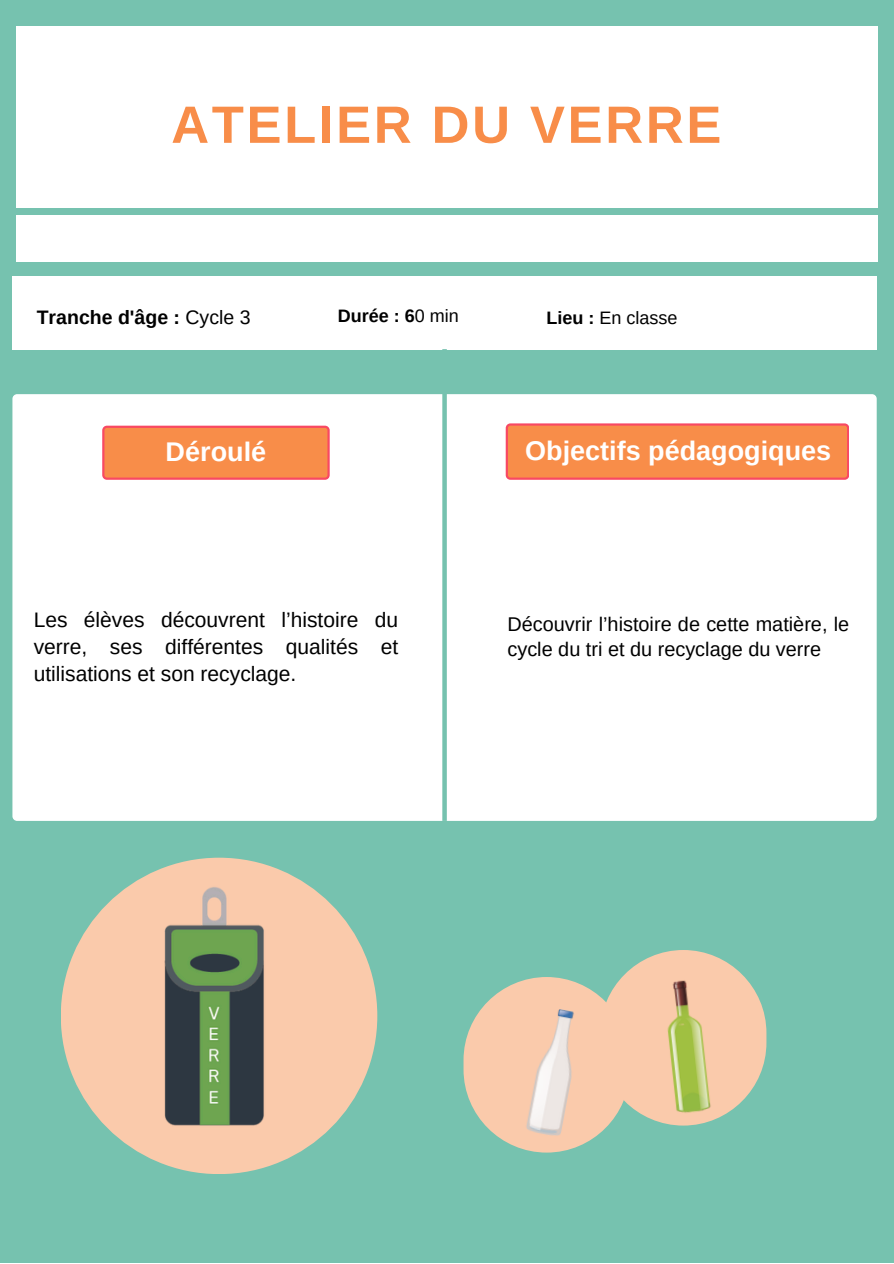
<style>
.page{position:relative;width:894px;height:1264px;background:#fff}
.page>*{position:absolute;margin:0;border:0;box-sizing:border-box;transform-origin:0 0}
.t1{font:700 52.5px "Arimo";letter-spacing:.05em;color:#f88d49}
.t2{font:700 27px "Arimo";color:#fff}
.t3{font:21px/27px "Arimo";color:#000;text-align:justify}
.t4{font:19.8px/24.8px "Arimo";color:#000}
.t5{font:700 19.5px "Arimo";color:#000}
.t6{font:18px "Arimo";color:#000}
.t7{font:700 18px "Arimo";color:#000}
.s1{font-weight:400}
.s2{font-weight:700}
</style>
<div class="page">
<div style="left:0;top:0;width:893px;height:1262px;background:#76c2af"></div>
<div style="left:16px;top:26px;width:861px;height:235px;background:#fff"></div>
<div style="left:0;top:209px;width:893px;height:6px;background:#76c2af"></div>
<div style="left:12px;top:276px;width:864px;height:73px;background:#fff"></div>
<div style="left:12px;top:394px;width:864px;height:427px;background:#fff"></div>
<div style="left:471px;top:414px;width:357px;height:385px;background:#fff"></div>
<svg style="left:102px;top:425px;width:227px;height:55px"></svg>
<svg style="left:505px;top:423px;width:343px;height:57px"></svg>
<svg style="left:442px;top:349px;width:4px;height:472px"></svg>
<img style="left:728px;top:963px;width:39px;height:150px">
<img style="left:463px;top:950px;width:265px;height:203px">
<div style="left:61px;top:857px;width:316px;height:317px;background:#facaab;border-radius:50%"></div>
<img style="left:84px;top:872px;width:264px;height:284px">
<h2 class="t1" style="left:171px;top:95px;width:551px">ATELIER DU VERRE</h2>
<h3 class="t5" style="left:37px;top:306px;width:215px">Tranche d'âge : <span class="s1">Cycle 3</span></h3>
<h2 class="t2" style="left:166px;top:437px;width:102px">Déroulé</h2>
<p class="t7" style="left:337px;top:306px;width:123px">Durée : 6<span class="s1">0 min</span></p>
<p class="t6" style="left:546px;top:308px;width:132px"><span class="s2">Lieu :</span> En classe</p>
<p class="t2" style="left:525px;top:435px;width:307px">Objectifs pédagogiques</p>
<p class="t3" style="left:34px;top:606px;width:366px">Les élèves découvrent l’histoire du verre, ses différentes qualités et utilisations et son recyclage.</p>
<p class="t4" style="left:507px;top:611px;width:343px">Découvrir l’histoire de cette matière, le cycle du tri et du recyclage du verre</p>
</div>
